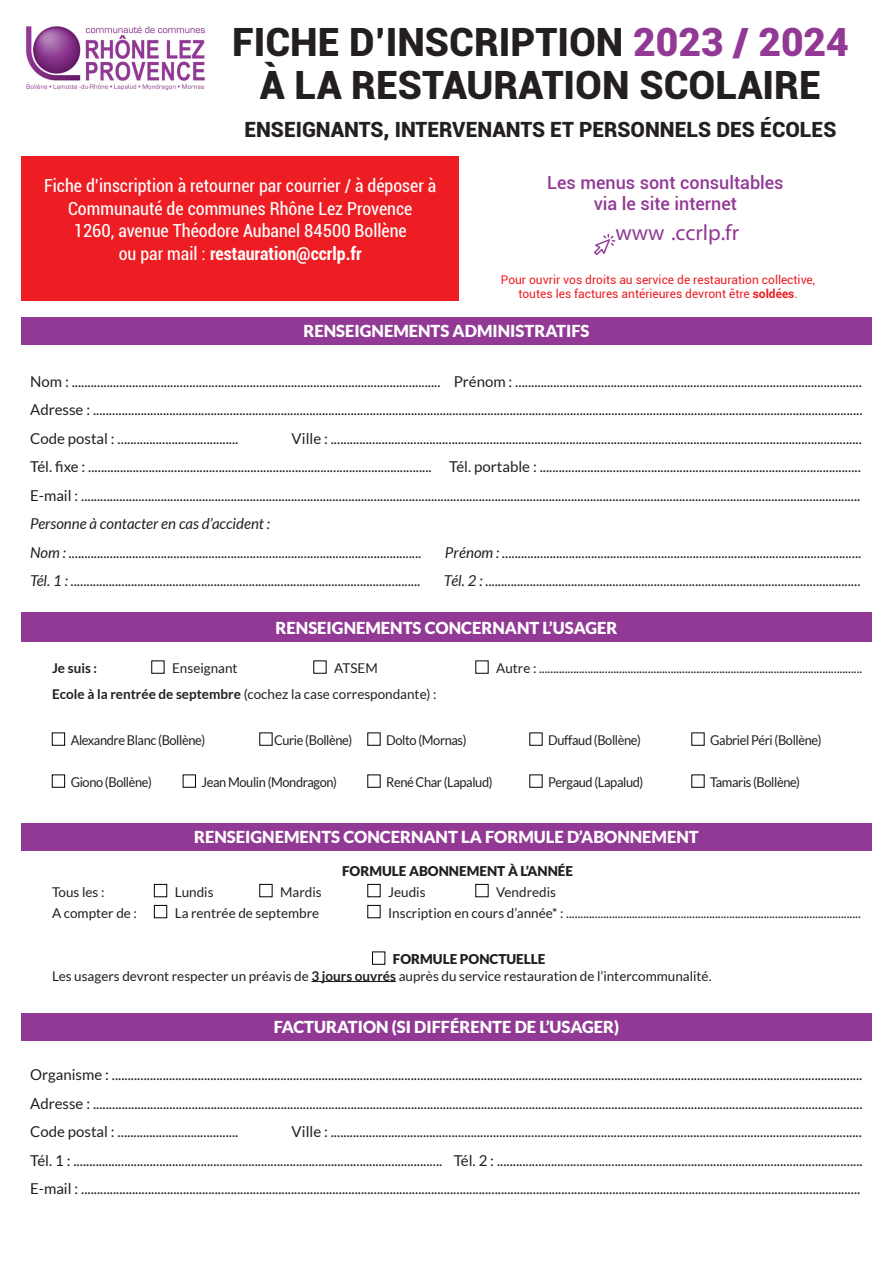
<style>
.page{position:relative;width:893px;height:1263px;background:#fff}
.page>*{position:absolute;margin:0;border:0;box-sizing:border-box;transform-origin:0 0}
.t1{font:900 39px "Roboto";color:#231f20}
.t2{font:22.2px "Myriad Pro";letter-spacing:-.005em;color:#913995}
.t3{font:900 21px "Roboto";color:#231f20}
.t4{font:condensed 18px/22.5px "Roboto";color:#fff;text-align:center}
.t5{font:500 18px "Roboto";color:#913995}
.t6{font:900 16.5px "Lato";color:#fff}
.t7{font:15px "Lato";color:#231f20}
.t8{font:italic 15px "Lato";color:#231f20}
.t9{font:13.5px "Lato";color:#231f20}
.t10{font:13.5px "Lato";letter-spacing:-.03em;color:#231f20;scale:.95 1}
.t11{font:900 13.5px "Lato";color:#231f20}
.t12{font:700 13.5px "Lato";color:#231f20}
.t13{font:12px/14.4px "Roboto";color:#ee1d23;text-align:center}
.s1{color:#913995}
.s2{font-weight:700}
</style>
<div class="page">
<div style="left:21px;top:317px;width:851px;height:27px;background:#913995"></div>
<div style="left:21px;top:1013px;width:851px;height:27px;background:#913995"></div>
<hr style="left:311px;top:981px;width:85px;height:1px;background:#231f20">
<div style="left:52px;top:733px;width:13px;height:12px;border:1px solid #000"></div>
<div style="left:52px;top:775px;width:13px;height:12px;border:1px solid #000"></div>
<div style="left:183px;top:775px;width:13px;height:12px;border:1px solid #000"></div>
<div style="left:154px;top:884px;width:13px;height:13px;border:1px solid #000"></div>
<div style="left:260px;top:884px;width:12px;height:13px;border:1px solid #000"></div>
<div style="left:368px;top:884px;width:12px;height:13px;border:1px solid #000"></div>
<div style="left:476px;top:884px;width:12px;height:13px;border:1px solid #000"></div>
<div style="left:154px;top:905px;width:13px;height:13px;border:1px solid #000"></div>
<div style="left:368px;top:905px;width:12px;height:13px;border:1px solid #000"></div>
<div style="left:372px;top:952px;width:13px;height:12px;border:1px solid #000"></div>
<div style="left:21px;top:612px;width:851px;height:30px;background:#913995"></div>
<div style="left:21px;top:156px;width:438px;height:144px;background:#ee1d23"></div>
<img style="left:26px;top:26px;width:179px;height:65px">
<svg style="left:594px;top:234px;width:21px;height:21px"></svg>
<div style="left:21px;top:823px;width:851px;height:27px;background:#913995"></div>
<p class="t1" style="left:232px;top:14px;width:618px">FICHE D’INSCRIPTION <span class="s1">2023 / 2024</span></p>
<p class="t1" style="left:260px;top:58px;width:562px">À LA RESTAURATION SCOLAIRE</p>
<p class="t3" style="left:244px;top:114px;width:593px">ENSEIGNANTS, INTERVENANTS ET PERSONNELS DES ÉCOLES</p>
<p class="t5" style="left:547px;top:170px;width:238px">Les menus sont consultables</p>
<p class="t5" style="left:594px;top:191px;width:145px">via le site internet</p>
<p class="t4" style="left:44px;top:174px;width:394px">Fiche d’inscription à retourner par courrier / à déposer à<br>Communauté de communes Rhône Lez Provence</p>
<p class="t4" style="left:74px;top:219px;width:335px">1260, avenue Théodore Aubanel 84500 Bollène ou par mail : <span class="s2">restauration@ccrlp.fr</span></p>
<h2 class="t2" style="left:616px;top:219px;width:125px">www .ccrlp.fr</h2>
<p class="t13" style="left:501px;top:272px;width:316px">Pour ouvrir vos droits au service de restauration collective, toutes les factures antérieures devront être <span class="s2">soldées</span>.</p>
<p class="t6" style="left:303px;top:322px;width:288px">RENSEIGNEMENTS ADMINISTRATIFS</p>
<p class="t7" style="left:30px;top:373px;width:833px">Nom : .................................................................................................................... Prénom : .............................................................................................................</p>
<p class="t7" style="left:30px;top:401px;width:834px">Adresse : ..................................................................................................................................................................................................................................................</p>
<p class="t7" style="left:30px;top:430px;width:210px">Code postal : ......................................</p>
<p class="t7" style="left:292px;top:430px;width:572px">Ville : .......................................................................................................................................................................</p>
<p class="t7" style="left:30px;top:458px;width:832px">Tél. fixe : ............................................................................................................ Tél. portable : .....................................................................................................</p>
<p class="t7" style="left:30px;top:487px;width:832px">E-mail : .....................................................................................................................................................................................................................................................</p>
<p class="t8" style="left:30px;top:515px;width:241px">Personne à contacter en cas d’accident :</p>
<p class="t8" style="left:30px;top:544px;width:393px">Nom : ...............................................................................................................</p>
<p class="t8" style="left:445px;top:544px;width:418px">Prénom : .................................................................................................................</p>
<p class="t8" style="left:30px;top:572px;width:392px">Tél. 1 : ..............................................................................................................</p>
<p class="t8" style="left:444px;top:572px;width:418px">Tél. 2 : ......................................................................................................................</p>
<p class="t6" style="left:276px;top:618px;width:343px">RENSEIGNEMENTS CONCERNANT L’USAGER</p>
<p class="t12" style="left:52px;top:661px;width:47px">Je suis :</p>
<p class="t9" style="left:172px;top:661px;width:67px">Enseignant</p>
<p class="t9" style="left:334px;top:661px;width:45px">ATSEM</p>
<p class="t9" style="left:496px;top:661px;width:368px">Autre : .................................................................................................................</p>
<p class="t9" style="left:52px;top:686px;width:386px"><span class="s2">Ecole à la rentrée de septembre</span> (cochez la case correspondante) :</p>
<p class="t10" style="left:71px;top:733px;width:143px">Alexandre Blanc (Bollène)</p>
<p class="t10" style="left:274px;top:733px;width:84px">Curie (Bollène)</p>
<p class="t10" style="left:386px;top:733px;width:86px">Dolto (Mornas)</p>
<p class="t10" style="left:548px;top:733px;width:99px">Duffaud (Bollène)</p>
<p class="t10" style="left:710px;top:733px;width:119px">Gabriel Péri (Bollène)</p>
<p class="t10" style="left:71px;top:775px;width:87px">Giono (Bollène)</p>
<p class="t10" style="left:202px;top:775px;width:144px">Jean Moulin (Mondragon)</p>
<p class="t10" style="left:386px;top:775px;width:113px">René Char (Lapalud)</p>
<p class="t10" style="left:548px;top:775px;width:102px">Pergaud (Lapalud)</p>
<p class="t10" style="left:710px;top:775px;width:96px">Tamaris (Bollène)</p>
<p class="t6" style="left:194px;top:828px;width:506px">RENSEIGNEMENTS CONCERNANT LA FORMULE D’ABONNEMENT</p>
<p class="t11" style="left:342px;top:863px;width:232px">FORMULE ABONNEMENT À L’ANNÉE</p>
<p class="t9" style="left:52px;top:884px;width:54px">Tous les :</p>
<p class="t9" style="left:175px;top:884px;width:40px">Lundis</p>
<p class="t9" style="left:280px;top:884px;width:43px">Mardis</p>
<p class="t9" style="left:388px;top:884px;width:39px">Jeudis</p>
<p class="t9" style="left:496px;top:884px;width:61px">Vendredis</p>
<p class="t9" style="left:52px;top:905px;width:86px">A compter de :</p>
<p class="t9" style="left:175px;top:905px;width:146px">La rentrée de septembre</p>
<p class="t9" style="left:388px;top:905px;width:474px">Inscription en cours d’année* : .......................................................................................................</p>
<p class="t11" style="left:393px;top:952px;width:154px">FORMULE PONCTUELLE</p>
<p class="t9" style="left:52px;top:968px;width:661px">Les usagers devront respecter un préavis de <span class="s2">3 jours ouvrés</span> auprès du service restauration de l’intercommunalité.</p>
<p class="t6" style="left:274px;top:1017px;width:347px">FACTURATION (SI DIFFÉRENTE DE L’USAGER)</p>
<p class="t7" style="left:30px;top:1066px;width:834px">Organisme : ............................................................................................................................................................................................................................................</p>
<p class="t7" style="left:30px;top:1095px;width:834px">Adresse : ..................................................................................................................................................................................................................................................</p>
<p class="t7" style="left:30px;top:1123px;width:210px">Code postal : ......................................</p>
<p class="t7" style="left:292px;top:1123px;width:572px">Ville : .......................................................................................................................................................................</p>
<p class="t7" style="left:30px;top:1152px;width:834px">Tél. 1 : .................................................................................................................... Tél. 2 : ...................................................................................................................</p>
<p class="t7" style="left:30px;top:1180px;width:832px">E-mail : .....................................................................................................................................................................................................................................................</p>
</div>
